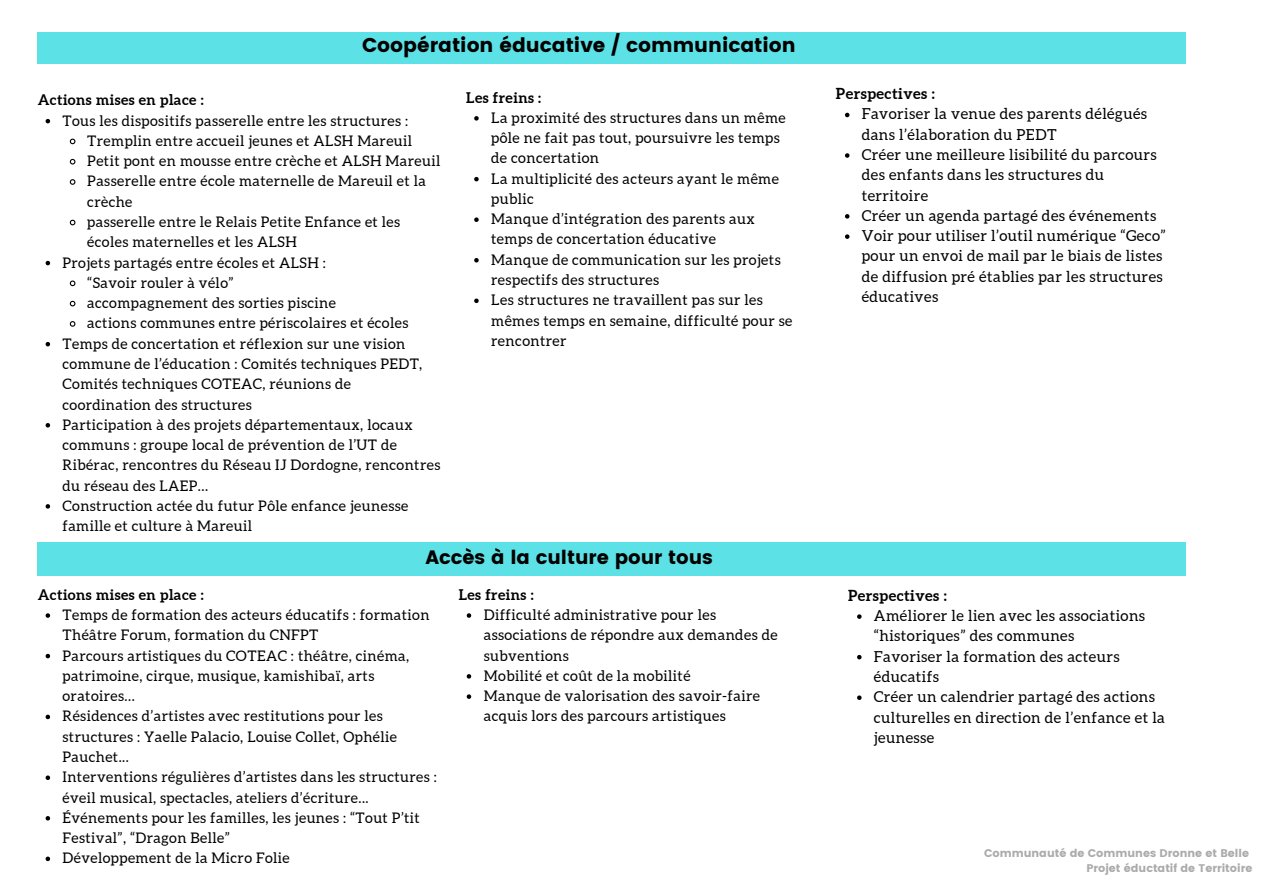
<style>
.page{position:relative;width:1264px;height:894px;background:#fff}
.page>*{position:absolute;margin:0;border:0;box-sizing:border-box;transform-origin:0 0}
.t1{font:19.95px "Poppins";color:#000}
.t2{font:19.35px "Poppins";color:#000}
.t3{font:15.15px/20.2px "Aleo";letter-spacing:.03em;color:#000}
.t4{font:700 15.15px "Aleo";letter-spacing:.03em;color:#000}
.t5{font:14.7px/20.2px "Aleo";letter-spacing:.03em;color:#000}
.t6{font:700 14.7px "Aleo";letter-spacing:.03em;color:#000}
.t7{font:14.55px/20.2px "Aleo";letter-spacing:.03em;color:#000}
.t8{font:700 14.55px "Aleo";letter-spacing:.03em;color:#000}
.t9{font:11.1px "Poppins";color:#ababab}
</style>
<div class="page">
<div style="left:38px;top:541px;width:1148px;height:34px;background:#5ce1e6"></div>
<div style="left:38px;top:32px;width:1148px;height:31px;background:#5ce1e6"></div>
<svg style="left:46px;top:119px;width:4px;height:4px"></svg>
<svg style="left:69px;top:138px;width:7px;height:7px"></svg>
<svg style="left:69px;top:158px;width:7px;height:7px"></svg>
<svg style="left:69px;top:179px;width:7px;height:6px"></svg>
<svg style="left:69px;top:219px;width:7px;height:7px"></svg>
<svg style="left:46px;top:261px;width:4px;height:4px"></svg>
<svg style="left:69px;top:280px;width:7px;height:7px"></svg>
<svg style="left:69px;top:300px;width:7px;height:7px"></svg>
<svg style="left:69px;top:321px;width:7px;height:6px"></svg>
<svg style="left:46px;top:342px;width:4px;height:4px"></svg>
<svg style="left:46px;top:423px;width:4px;height:4px"></svg>
<svg style="left:46px;top:504px;width:4px;height:4px"></svg>
<svg style="left:474px;top:116px;width:4px;height:4px"></svg>
<svg style="left:474px;top:177px;width:4px;height:4px"></svg>
<svg style="left:474px;top:217px;width:4px;height:5px"></svg>
<svg style="left:474px;top:258px;width:4px;height:4px"></svg>
<svg style="left:474px;top:298px;width:4px;height:5px"></svg>
<svg style="left:845px;top:113px;width:4px;height:4px"></svg>
<svg style="left:845px;top:153px;width:4px;height:5px"></svg>
<svg style="left:845px;top:214px;width:4px;height:4px"></svg>
<svg style="left:845px;top:234px;width:4px;height:5px"></svg>
<svg style="left:46px;top:613px;width:4px;height:4px"></svg>
<svg style="left:46px;top:653px;width:4px;height:5px"></svg>
<svg style="left:46px;top:714px;width:4px;height:5px"></svg>
<svg style="left:46px;top:775px;width:4px;height:4px"></svg>
<svg style="left:46px;top:816px;width:4px;height:4px"></svg>
<svg style="left:46px;top:856px;width:4px;height:4px"></svg>
<svg style="left:466px;top:613px;width:5px;height:4px"></svg>
<svg style="left:466px;top:674px;width:5px;height:4px"></svg>
<svg style="left:466px;top:694px;width:5px;height:4px"></svg>
<svg style="left:857px;top:614px;width:4px;height:4px"></svg>
<svg style="left:857px;top:654px;width:4px;height:5px"></svg>
<svg style="left:857px;top:695px;width:4px;height:4px"></svg>
<p class="t1" style="left:362px;top:34px;width:435px">Coopération éducative / communication</p>
<p class="t8" style="left:38px;top:92px;width:167px">Actions mises en place :</p>
<p class="t7" style="left:62px;top:110px;width:347px">Tous les dispositifs passerelle entre les structures :</p>
<p class="t7" style="left:87px;top:130px;width:326px">Tremplin entre accueil jeunes et ALSH Mareuil</p>
<p class="t7" style="left:87px;top:151px;width:354px">Petit pont en mousse entre crèche et ALSH Mareuil</p>
<p class="t7" style="left:87px;top:171px;width:340px">Passerelle entre école maternelle de Mareuil et la crèche</p>
<p class="t7" style="left:87px;top:212px;width:314px">passerelle entre le Relais Petite Enfance et les écoles maternelles et les ALSH</p>
<p class="t7" style="left:62px;top:252px;width:265px">Projets partagés entre écoles et ALSH :</p>
<p class="t7" style="left:87px;top:272px;width:148px">“Savoir rouler à vélo”</p>
<p class="t7" style="left:87px;top:293px;width:250px">accompagnement des sorties piscine</p>
<p class="t7" style="left:87px;top:313px;width:322px">actions communes entre périscolaires et écoles</p>
<p class="t7" style="left:62px;top:333px;width:361px">Temps de concertation et réflexion sur une vision commune de l’éducation : Comités techniques PEDT, Comités techniques COTEAC, réunions de coordination des structures</p>
<h2 class="t7" style="left:62px;top:414px;width:379px">Participation à des projets départementaux, locaux communs : groupe local de prévention de l’UT de Ribérac, rencontres du Réseau IJ Dordogne, rencontres du réseau des LAEP...</h2>
<p class="t7" style="left:62px;top:495px;width:347px">Construction actée du futur Pôle enfance jeunesse famille et culture à Mareuil</p>
<p class="t6" style="left:466px;top:89px;width:76px">Les freins :</p>
<p class="t5" style="left:491px;top:107px;width:296px">La proximité des structures dans un même pôle ne fait pas tout, poursuivre les temps de concertation</p>
<p class="t5" style="left:491px;top:168px;width:289px">La multiplicité des acteurs ayant le même public</p>
<p class="t5" style="left:491px;top:209px;width:265px">Manque d’intégration des parents aux temps de concertation éducative</p>
<h2 class="t5" style="left:491px;top:249px;width:291px">Manque de communication sur les projets respectifs des structures</h2>
<p class="t5" style="left:491px;top:290px;width:303px">Les structures ne travaillent pas sur les mêmes temps en semaine, difficulté pour se rencontrer</p>
<p class="t2" style="left:425px;top:546px;width:289px">Accès à la culture pour tous</p>
<h2 class="t8" style="left:38px;top:586px;width:167px">Actions mises en place :</h2>
<p class="t7" style="left:62px;top:604px;width:368px">Temps de formation des acteurs éducatifs : formation<br>Théâtre Forum, formation du CNFPT</p>
<p class="t7" style="left:62px;top:645px;width:348px">Parcours artistiques du COTEAC : théâtre, cinéma, patrimoine, cirque, musique, kamishibaï, arts oratoires...</p>
<p class="t7" style="left:62px;top:705px;width:336px">Résidences d’artistes avec restitutions pour les structures : Yaelle Palacio, Louise Collet, Ophélie<br>Pauchet...</p>
<p class="t7" style="left:62px;top:766px;width:376px">Interventions régulières d’artistes dans les structures : éveil musical, spectacles, ateliers d’écriture...</p>
<p class="t7" style="left:62px;top:807px;width:359px">Événements pour les familles, les jeunes : “Tout P’tit<br>Festival”, “Dragon Belle”</p>
<p class="t7" style="left:62px;top:847px;width:229px">Développement de la Micro Folie</p>
<h2 class="t6" style="left:459px;top:586px;width:76px">Les freins :</h2>
<p class="t5" style="left:484px;top:604px;width:295px">Difficulté administrative pour les associations de répondre aux demandes de subventions</p>
<p class="t5" style="left:484px;top:665px;width:208px">Mobilité et coût de la mobilité</p>
<p class="t5" style="left:484px;top:685px;width:278px">Manque de valorisation des savoir-faire acquis lors des parcours artistiques</p>
<p class="t4" style="left:836px;top:85px;width:100px">Perspectives :</p>
<p class="t3" style="left:861px;top:104px;width:287px">Favoriser la venue des parents délégués dans l’élaboration du PEDT</p>
<p class="t3" style="left:861px;top:144px;width:296px">Créer une meilleure lisibilité du parcours des enfants dans les structures du territoire</p>
<p class="t3" style="left:861px;top:205px;width:296px">Créer un agenda partagé des événements</p>
<h1 class="t3" style="left:861px;top:225px;width:305px">Voir pour utiliser l’outil numérique “Geco” pour un envoi de mail par le biais de listes de diffusion pré établies par les structures éducatives</h1>
<h2 class="t4" style="left:848px;top:586px;width:100px">Perspectives :</h2>
<p class="t3" style="left:873px;top:605px;width:273px">Améliorer le lien avec les associations “historiques” des communes</p>
<p class="t3" style="left:873px;top:646px;width:247px">Favoriser la formation des acteurs éducatifs</p>
<p class="t3" style="left:873px;top:686px;width:293px">Créer un calendrier partagé des actions culturelles en direction de l’enfance et la jeunesse</p>
<h1 class="t9" style="left:984px;top:846px;width:266px">Communauté de Communes Dronne et Belle</h1>
<h2 class="t9" style="left:1086px;top:861px;width:168px">Projet éductatif de Territoire</h2>
</div>
